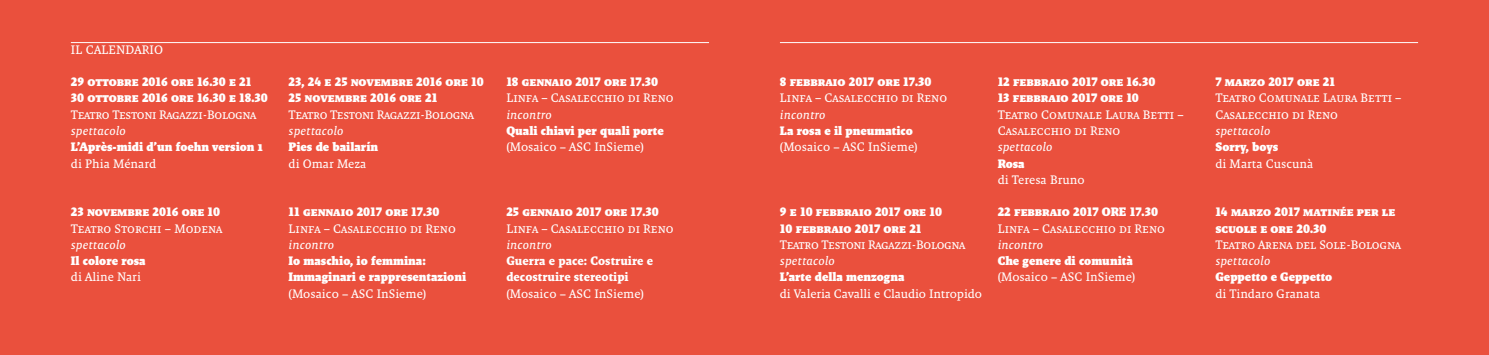
<style>
.page{position:relative;width:1489px;height:355px;background:#fff}
.page>*{position:absolute;margin:0;border:0;box-sizing:border-box;transform-origin:0 0}
.t1{font:900 12.5px/16.2px "Malaga OT";color:#fff}
.t2{font:12.5px/16.2px "Malaga OT";color:#fff}
.t3{font:italic 12.5px "Malaga OT";color:#fff}
.t4{font:12.5px "Malaga OT";letter-spacing:-.025em;color:#fff}
.t5{font:900 12.5px/16.2px "Malaga OT";letter-spacing:.03em;color:#fff}
.t6{font:700 12.5px/16.2px "Malaga OT";color:#fff}
</style>
<div class="page">
<div style="left:0;top:0;width:1488px;height:354px;background:#ea503d"></div>
<hr style="left:71px;top:42px;width:638px;height:1px;background:#fff">
<hr style="left:780px;top:42px;width:637px;height:1px;background:#fff">
<p class="t2" style="left:71px;top:41px;width:94px">IL CALENDARIO</p>
<p class="t1" style="left:71px;top:74px;width:198px">29 ottobre 2016 ore 16.30 e 21<br>30 ottobre 2016 ore 16.30 e 18.30</p>
<p class="t4" style="left:71px;top:107px;width:187px">Teatro Testoni Ragazzi -Bologna</p>
<p class="t3" style="left:71px;top:123px;width:56px">spettacolo</p>
<p class="t1" style="left:71px;top:139px;width:193px">L’Après-midi d’un foehn version 1</p>
<p class="t2" style="left:71px;top:155px;width:87px">di Phia Ménard</p>
<p class="t1" style="left:71px;top:204px;width:151px">23 novembre 2016 ore 10</p>
<p class="t2" style="left:71px;top:220px;width:153px">Teatro Storchi – Modena</p>
<p class="t3" style="left:71px;top:237px;width:56px">spettacolo</p>
<p class="t1" style="left:71px;top:252px;width:76px">Il colore rosa</p>
<p class="t2" style="left:71px;top:269px;width:71px">di Aline Nari</p>
<p class="t1" style="left:288px;top:74px;width:197px">23, 24 e 25 novembre 2016 ore 10<br>25 novembre 2016 ore 21</p>
<p class="t4" style="left:288px;top:107px;width:187px">Teatro Testoni Ragazzi -Bologna</p>
<p class="t3" style="left:288px;top:123px;width:56px">spettacolo</p>
<p class="t1" style="left:288px;top:139px;width:91px">Pies de bailarín</p>
<p class="t2" style="left:288px;top:155px;width:79px">di Omar Meza</p>
<p class="t1" style="left:288px;top:204px;width:152px">11 gennaio 2017 ore 17.30</p>
<p class="t2" style="left:288px;top:220px;width:169px">Linfa – Casalecchio di Reno</p>
<p class="t3" style="left:288px;top:237px;width:47px">incontro</p>
<p class="t5" style="left:288px;top:252px;width:179px">Io maschio, io femmina:<br>Immaginari e rappresentazioni</p>
<p class="t2" style="left:288px;top:285px;width:139px">(Mosaico – ASC InSieme)</p>
<p class="t1" style="left:506px;top:74px;width:153px">18 gennaio 2017 ore 17.30</p>
<p class="t2" style="left:506px;top:90px;width:169px">Linfa – Casalecchio di Reno</p>
<p class="t3" style="left:506px;top:107px;width:47px">incontro</p>
<p class="t1" style="left:506px;top:122px;width:159px">Quali chiavi per quali porte</p>
<p class="t2" style="left:506px;top:139px;width:139px">(Mosaico – ASC InSieme)</p>
<p class="t1" style="left:506px;top:204px;width:154px">25 gennaio 2017 ore 17.30</p>
<p class="t2" style="left:506px;top:220px;width:169px">Linfa – Casalecchio di Reno</p>
<p class="t3" style="left:506px;top:237px;width:47px">incontro</p>
<p class="t6" style="left:506px;top:252px;width:148px">Guerra e pace: Costruire e decostruire stereotipi</p>
<p class="t2" style="left:506px;top:285px;width:139px">(Mosaico – ASC InSieme)</p>
<p class="t1" style="left:780px;top:74px;width:153px">8 febbraio 2017 ore 17.30</p>
<p class="t2" style="left:780px;top:90px;width:169px">Linfa – Casalecchio di Reno</p>
<p class="t3" style="left:780px;top:107px;width:47px">incontro</p>
<p class="t1" style="left:780px;top:122px;width:134px">La rosa e il pneumatico</p>
<p class="t2" style="left:780px;top:139px;width:139px">(Mosaico – ASC InSieme)</p>
<p class="t1" style="left:780px;top:204px;width:164px">9 e 10 febbraio 2017 ore 10<br>10 febbraio 2017 ore 21</p>
<p class="t4" style="left:780px;top:237px;width:187px">Teatro Testoni Ragazzi -Bologna</p>
<p class="t3" style="left:780px;top:253px;width:56px">spettacolo</p>
<p class="t1" style="left:780px;top:269px;width:126px">L’arte della menzogna</p>
<p class="t2" style="left:780px;top:285px;width:203px">di Valeria Cavalli e Claudio Intropido</p>
<p class="t1" style="left:997px;top:74px;width:159px">12 febbraio 2017 ore 16.30<br>13 febbraio 2017 ore 10</p>
<p class="t2" style="left:997px;top:106px;width:188px">Teatro Comunale Laura Betti –<br>Casalecchio di Reno</p>
<p class="t3" style="left:997px;top:140px;width:56px">spettacolo</p>
<p class="t1" style="left:997px;top:155px;width:29px">Rosa</p>
<p class="t2" style="left:997px;top:171px;width:88px">di Teresa Bruno</p>
<p class="t1" style="left:997px;top:204px;width:162px">22 febbraio 2017 ORE 17.30</p>
<p class="t2" style="left:997px;top:220px;width:169px">Linfa – Casalecchio di Reno</p>
<p class="t3" style="left:997px;top:237px;width:47px">incontro</p>
<p class="t1" style="left:997px;top:252px;width:137px">Che genere di comunità</p>
<p class="t2" style="left:997px;top:269px;width:139px">(Mosaico – ASC InSieme)</p>
<p class="t1" style="left:1215px;top:74px;width:121px">7 marzo 2017 ore 21</p>
<p class="t2" style="left:1215px;top:90px;width:188px">Teatro Comunale Laura Betti –<br>Casalecchio di Reno</p>
<p class="t3" style="left:1215px;top:123px;width:56px">spettacolo</p>
<p class="t1" style="left:1215px;top:139px;width:64px">Sorry, boys</p>
<p class="t2" style="left:1215px;top:155px;width:99px">di Marta Cuscunà</p>
<p class="t1" style="left:1215px;top:204px;width:181px">14 marzo 2017 matinée per le scuole e ore 20.30</p>
<p class="t2" style="left:1215px;top:236px;width:187px">Teatro Arena del Sole -Bologna</p>
<p class="t3" style="left:1215px;top:253px;width:56px">spettacolo</p>
<p class="t1" style="left:1215px;top:269px;width:118px">Geppetto e Geppetto</p>
<p class="t2" style="left:1215px;top:285px;width:106px">di Tindaro Granata</p>
</div>
